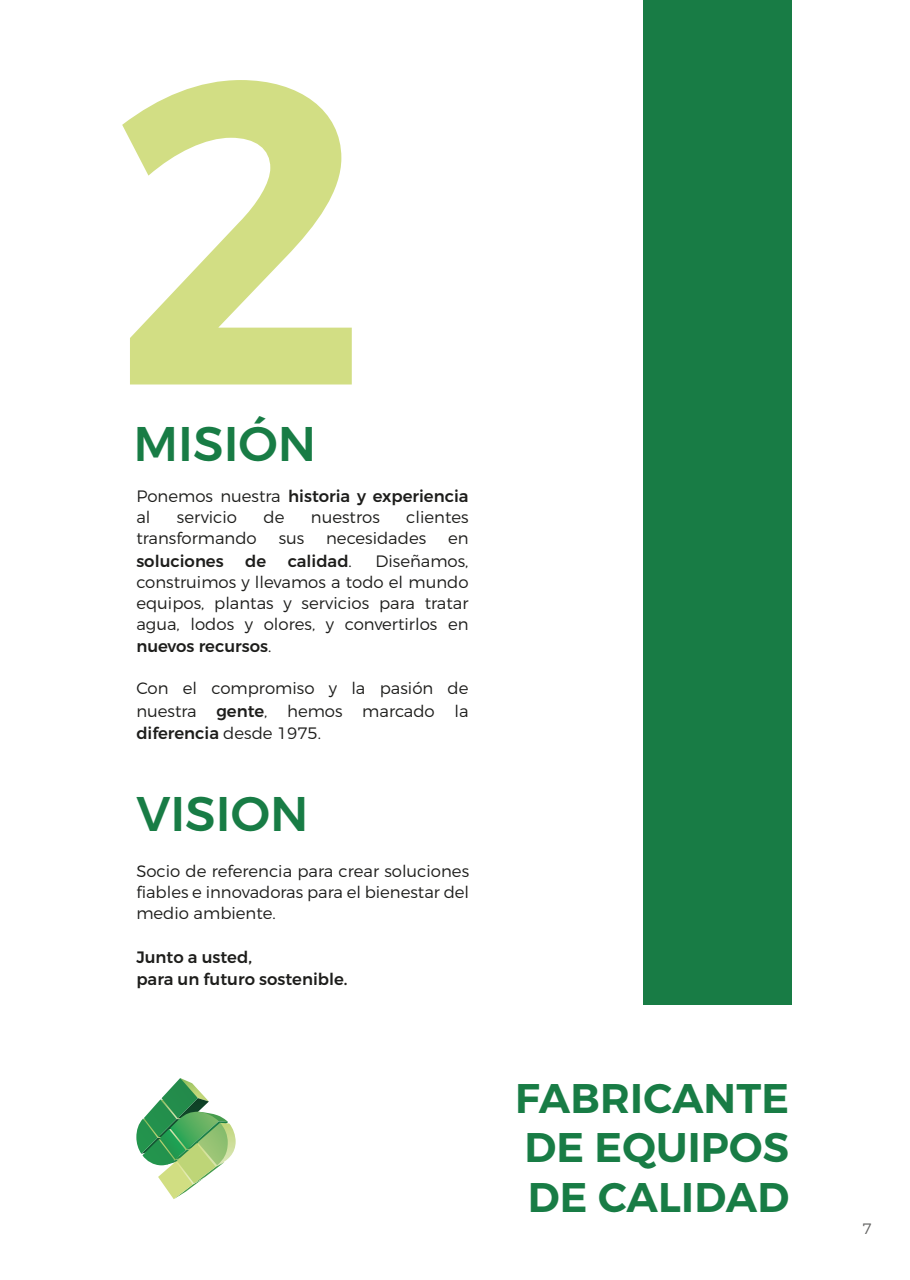
<style>
.page{position:relative;width:910px;height:1280px;background:#fff}
.page>*{position:absolute;margin:0;border:0;box-sizing:border-box;transform-origin:0 0}
.t1{font:600 430.5px "Montserrat";color:#d2de84}
.t2{font:500 48.6px "Montserrat";color:#187c45}
.t3{font:600 41.4px/49.7px "Montserrat";letter-spacing:.005em;color:#187c45;text-align:justify}
.t4{font:300 16.5px/21px "Montserrat";color:#1d1d1b;text-align:justify}
.t5{font:500 16.5px/21px "Montserrat";color:#1d1d1b}
.t6{font:300 15px "Montserrat";color:#616160}
.s1{font-weight:300}
.s2{font-weight:500}
</style>
<div class="page">
<div style="left:643px;top:0;width:148px;height:1005px;background:#187c45"></div>
<svg style="left:136px;top:1078px;width:100px;height:121px"></svg>
<h1 class="t1" style="left:111px;top:-35px;width:258px">2</h1>
<h2 class="t2" style="left:134px;top:413px;width:184px">MISIÓN</h2>
<p class="t5" style="left:136px;top:486px;width:334px"><span class="s1">Ponemos nuestra</span> historia y experiencia <span class="s1">al</span></p>
<p class="t4" style="left:177px;top:506px;width:62px">servicio</p>
<p class="t4" style="left:264px;top:506px;width:22px">de</p>
<p class="t4" style="left:311px;top:506px;width:70px">nuestros</p>
<p class="t4" style="left:406px;top:506px;width:64px">clientes</p>
<p class="t4" style="left:136px;top:527px;width:122px">transformando</p>
<p class="t4" style="left:279px;top:527px;width:27px">sus</p>
<p class="t4" style="left:326px;top:527px;width:102px">necesidades</p>
<p class="t4" style="left:448px;top:527px;width:22px">en</p>
<p class="t5" style="left:136px;top:550px;width:89px">soluciones</p>
<p class="t5" style="left:245px;top:550px;width:23px">de</p>
<p class="t5" style="left:288px;top:550px;width:66px">calidad<span class="s1">.</span></p>
<p class="t4" style="left:136px;top:550px;width:334px;text-indent:239px">Diseñamos, construimos y llevamos a todo el mundo equipos, plantas y servicios para tratar agua, lodos y olores, y convertirlos en</p>
<p class="t5" style="left:136px;top:636px;width:137px">nuevos recursos<span class="s1">.</span></p>
<p class="t4" style="left:136px;top:677px;width:334px;line-height:22.5px">Con el compromiso y la pasión de nuestra <span class="s2">gente</span>, hemos marcado la <span class="s2">diferencia</span> desde 1975.</p>
<h2 class="t2" style="left:136px;top:783px;width:174px">VISION</h2>
<p class="t4" style="left:136px;top:861px;width:334px">Socio de referencia para crear soluciones fiables e innovadoras para el bienestar del medio ambiente.</p>
<p class="t5" style="left:136px;top:946px;width:213px;line-height:22.5px">Junto a usted,<br>para un futuro sostenible.</p>
<h3 class="t3" style="left:515px;top:1073px;width:275px">FABRICANTE DE EQUIPOS DE CALIDAD</h3>
<p class="t6" style="left:862px;top:1220px;width:11px">7</p>
</div>
